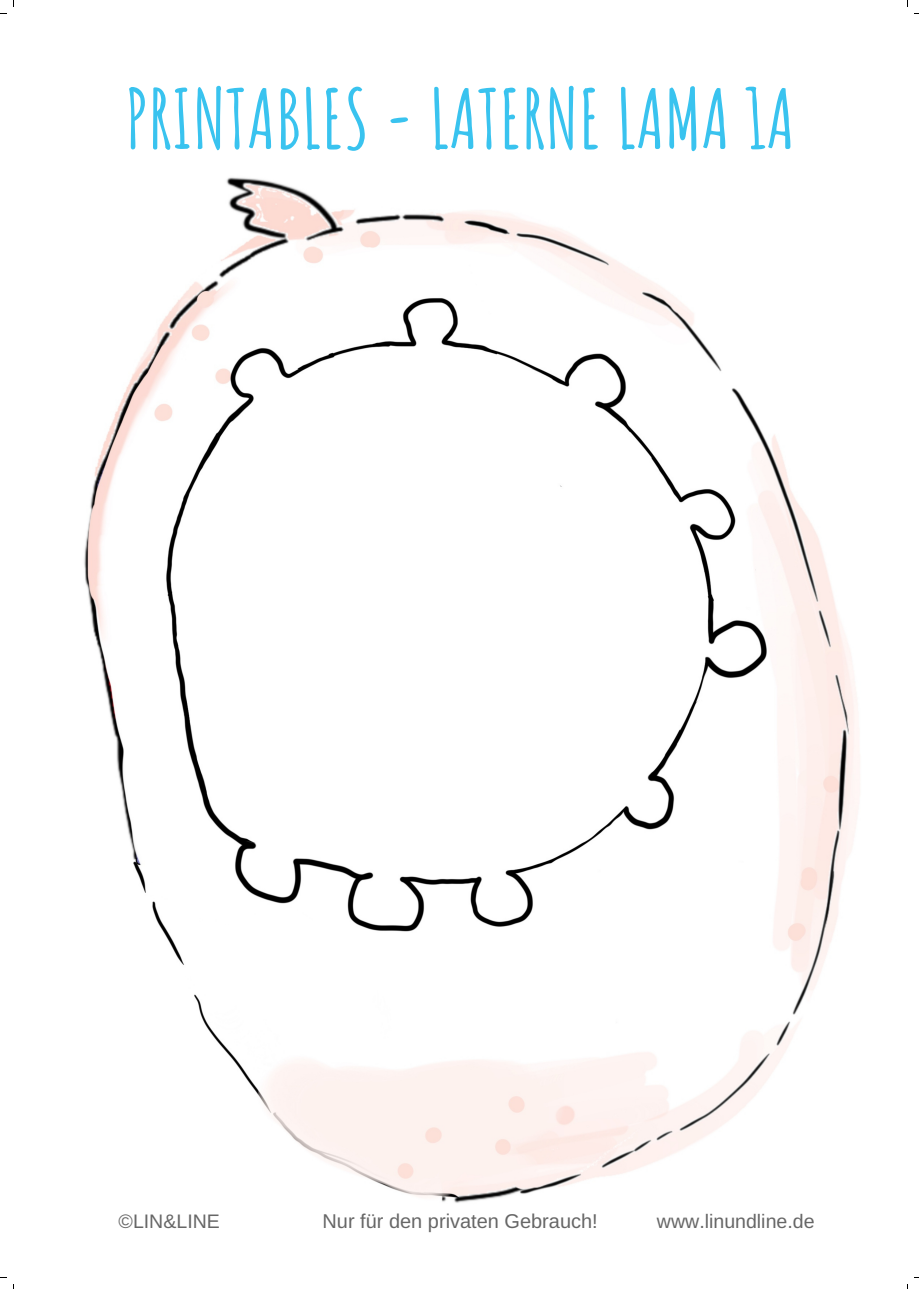
<style>
.page{position:relative;width:919px;height:1289px;background:#fff}
.page>*{position:absolute;margin:0;border:0;box-sizing:border-box;transform-origin:0 0}
.t1{font:700 81.07px "Amatic SC";color:#39c3ef}
.t2{font:19.95px "Arimo";color:#666}
.t3{font:19.58px "Arimo";color:#666}
</style>
<div class="page">
<img style="left:84px;top:177px;width:776px;height:1026px">
<h1 class="t1" style="left:125px;top:67px;width:671px">PRINTABLES - LATERNE LAMA 1A</h1>
<p class="t3" style="left:119px;top:1210px;width:103px">©LIN&amp;LINE</p>
<p class="t2" style="left:322px;top:1210px;width:277px">Nur für den privaten Gebrauch!</p>
<p class="t3" style="left:656px;top:1209px;width:159px">www.linundline.de</p>
</div>
